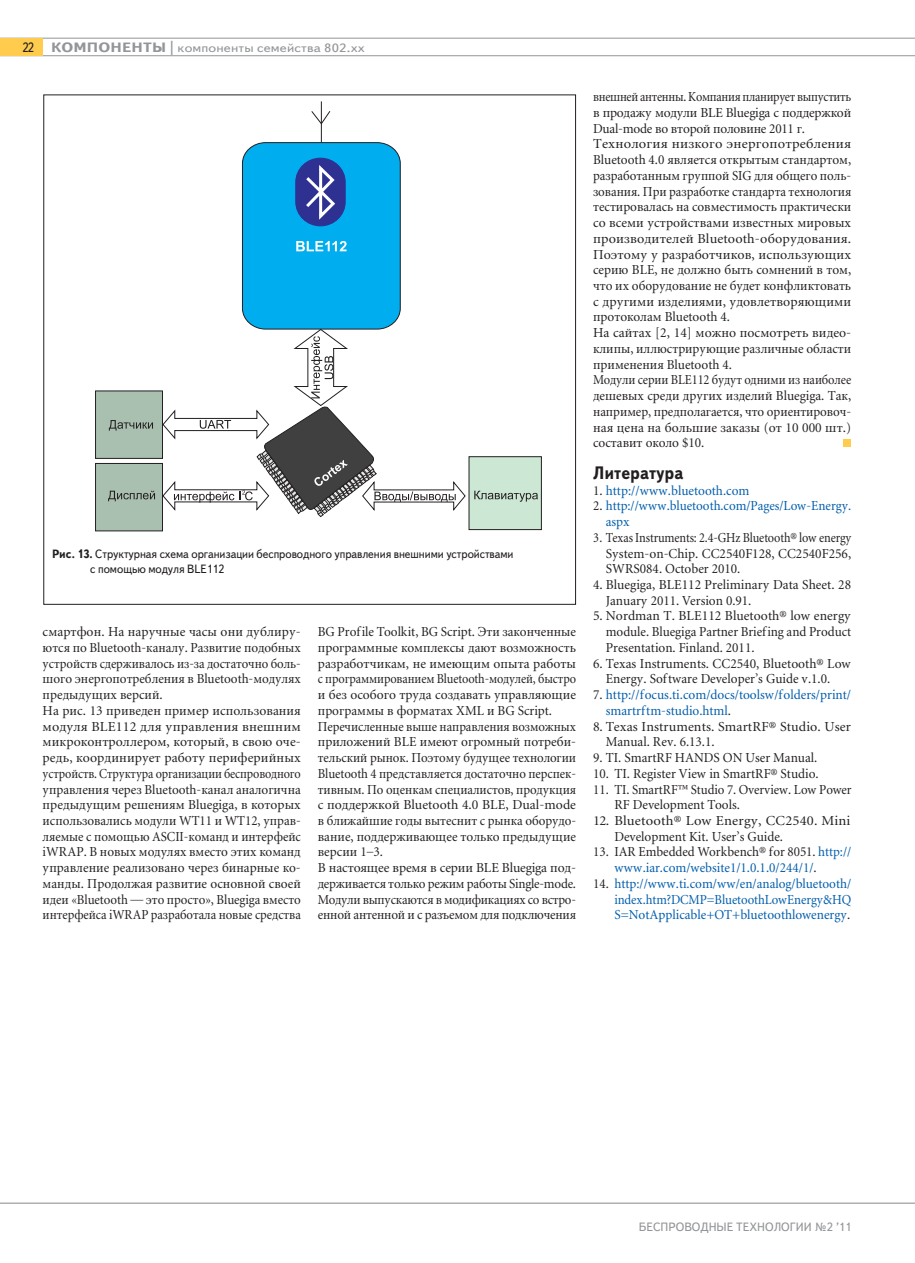
<style>
.page{position:relative;width:915px;height:1263px;background:#fff}
.page>*{position:absolute;margin:0;border:0;box-sizing:border-box;transform-origin:0 0}
.t1{font:700 18px "Text Book C";color:#231f20;scale:.94 1}
.t2{font:13.5px/15.8px "Miniature";color:#231f20}
.t3{font:13.5px/15.8px "Miniature";color:#231f20;scale:.89 1}
.t4{font:13.5px/15.8px "Miniature";color:#231f20;scale:.95 1}
.t5{font:13.5px/15.8px "Miniature";color:#005dac;scale:.94 1}
.t6{font:13.5px/15.8px "Miniature";color:#005dac;text-align:justify;scale:.95 1}
.t7{font:13.5px/15.8px "Miniature";color:#005dac;scale:.96 1}
.t8{font:13.5px "Miniature";color:#231f20;scale:.96 1}
.t9{font:13.5px/15.8px "Miniature";color:#231f20;scale:1.05 1}
.t10{font:13.5px/15.8px "Miniature";color:#231f20;scale:.93 1}
.t11{font:13.5px "Text Book C";color:#231f20;scale:.9 1}
.t12{font:12px/15.8px "Text Book C";letter-spacing:-.005em;color:#231f20;scale:.95 1}
.t13{font:12px "Text Book C";color:#939598;scale:1.17 1}
.t14{font:12px "Text Book C";color:#939598}
.s1{font-weight:700;font-size:13.5px}
.s2{font-weight:700}
.s3{color:#231f20}
</style>
<div class="page">
<hr style="left:0;top:1202px;width:914px;height:2px;background:#939598">
<hr style="left:0;top:38px;width:914px;height:1px;background:#939598">
<hr style="left:0;top:55px;width:914px;height:1px;background:#939598">
<div style="left:0;top:38px;width:43px;height:18px;background:#ffcc4e"></div>
<div style="left:842px;top:440px;width:8px;height:7px;background:#ffcc4e"></div>
<div style="left:95px;top:391px;width:68px;height:68px;background:#a9c0b1;border:1px solid #231f20"></div>
<div style="left:95px;top:463px;width:68px;height:68px;background:#a9c0b1;border:1px solid #231f20"></div>
<div style="left:468px;top:456px;width:73px;height:74px;background:#cce7d3;border:1px solid #231f20"></div>
<hr style="left:321px;top:101px;width:1px;height:42px;background:#231f20">
<svg style="left:311px;top:110px;width:20px;height:15px"></svg>
<svg style="left:109px;top:420px;width:44px;height:11px"></svg>
<svg style="left:108px;top:491px;width:47px;height:10px"></svg>
<svg style="left:474px;top:491px;width:63px;height:11px"></svg>
<svg style="left:162px;top:142px;width:304px;height:375px"></svg>
<p class="t11" style="left:22px;top:39px;width:14px">22</p>
<p class="t13" style="left:51px;top:41px;width:269px"><span class="s1">КОМПОНЕНТЫ |</span> компоненты семейства 802.xx</p>
<p class="t12" style="left:90px;top:545px;width:447px;text-indent:-38px"><span class="s2">Рис. 13.</span> Структурная схема организации беспроводного управления внешними устройствами с помощью модуля BLE112</p>
<p class="t2" style="left:43px;top:625px;width:260px">смартфон. На наручные часы они дублиру&shy;ются по Bluetooth-каналу. Развитие подобных устройств сдерживалось из-за достаточно боль&shy;шого энергопотребления в Bluetooth-модулях предыдущих версий.<br>На рис. 13 приведен пример использования модуля BLE112 для управления внешним микроконтроллером, который, в свою оче&shy;редь, координирует работу периферийных устройств. Структура организации беспроводного управления через Bluetooth-канал аналогична предыдущим решениям Bluegiga, в которых использовались модули WT11 и WT12, управ&shy;ляемые с помощью ASCII-команд и интерфейс iWRAP. В новых модулях вместо этих команд управление реализовано через бинарные ко&shy;манды. Продолжая развитие основной своей идеи «Bluetooth — это просто», Bluegiga вместо интерфейса iWRAP разработала новые средства</p>
<p class="t4" style="left:318px;top:625px;width:273px">BG Profile Toolkit, BG Script. Эти законченные программные комплексы дают возможность разработчикам, не имеющим опыта работы с программированием Bluetooth-модулей, быстро и без особого труда создавать управляющие программы в форматах XML и BG Script.<br>Перечисленные выше направления возможных приложений BLE имеют огромный потреби&shy;тельский рынок. Поэтому будущее технологии Bluetooth 4 представляется достаточно перспек&shy;тивным. По оценкам специалистов, продукция с поддержкой Bluetooth 4.0 BLE, Dual-mode в ближайшие годы вытеснит с рынка оборудо&shy;вание, поддерживающее только предыдущие версии 1–3.<br>В настоящее время в серии BLE Bluegiga под&shy;держивается только режим работы Single-mode.<br>Модули выпускаются в модификациях со встро&shy;енной антенной и с разъемом для подключения</p>
<p class="t3" style="left:593px;top:90px;width:291px">внешней антенны. Компания планирует выпустить в продажу модули BLE Bluegiga с поддержкой Dual-mode во второй половине 2011 г.<br>Технология низкого энергопотребления Bluetooth 4.0 является открытым стандартом, разработанным группой SIG для общего поль&shy;зования. При разработке стандарта технология тестировалась на совместимость практически со всеми устройствами известных мировых производителей Bluetooth-оборудования.<br>Поэтому у разработчиков, использующих серию BLE, не должно быть сомнений в том, что их оборудование не будет конфликтовать с другими изделиями, удовлетворяющими протоколам Bluetooth 4.<br>На сайтах [2, 14] можно посмотреть видео&shy;клипы, иллюстрирующие различные области применения Bluetooth 4.<br>Модули серии BLE112 будут одними из наиболее дешевых среди других изделий Bluegiga. Так, например, предполагается, что ориентировоч&shy;ная цена на большие заказы (от 10 000 шт.) составит около $10.</p>
<h1 class="t1" style="left:593px;top:466px;width:97px">Литература</h1>
<p class="t7" style="left:593px;top:483px;width:164px"><span class="s3">1.</span> http://www.bluetooth.com</p>
<p class="t5" style="left:605px;top:499px;width:262px;text-indent:-13px"><span class="s3">2.</span> http://www.bluetooth.com/Pages/Low-Energy. aspx</p>
<p class="t3" style="left:605px;top:531px;width:278px;text-align:justify;text-indent:-13px">3. Texas Instruments: 2.4-GHz Bluetooth® low energy System-on-Chip. CC2540F128, CC2540F256, SWRS084. October 2010.</p>
<p class="t2" style="left:605px;top:578px;width:247px;text-indent:-13px">4. Bluegiga, BLE112 Preliminary Data Sheet. 28<br>January 2011. Version 0.91.</p>
<p class="t2" style="left:605px;top:609px;width:247px;text-align:justify;text-indent:-13px">5. Nordman T. BLE112 Bluetooth® low energy module. Bluegiga Partner Briefing and Product Presentation. Finland. 2011.</p>
<p class="t2" style="left:605px;top:657px;width:247px;text-indent:-13px">6. Texas Instruments. CC2540, Bluetooth® Low<br>Energy. Software Developer’s Guide v.1.0.</p>
<p class="t7" style="left:605px;top:688px;width:257px;text-indent:-13px"><span class="s3">7.</span> http://focus.ti.com/docs/toolsw/folders/print/ smartrftm-studio.html<span class="s3">.</span></p>
<p class="t2" style="left:605px;top:719px;width:246px;text-indent:-13px">8. Texas Instruments. SmartRF® Studio. User<br>Manual. Rev. 6.13.1.</p>
<p class="t8" style="left:593px;top:752px;width:235px">9. TI. SmartRF HANDS ON User Manual.</p>
<p class="t8" style="left:593px;top:768px;width:236px">10. TI. Register View in SmartRF® Studio.</p>
<p class="t10" style="left:614px;top:782px;width:256px;text-indent:-21px">11. TI. SmartRF™ Studio 7. Overview. Low Power<br>RF Development Tools.</p>
<p class="t9" style="left:614px;top:814px;width:226px;text-indent:-21px">12. Bluetooth® Low Energy, CC2540. Mini<br>Development Kit. User’s Guide.</p>
<p class="t5" style="left:614px;top:845px;width:253px;text-indent:-21px"><span class="s3">13. IAR Embedded Workbench® for 8051.</span> http:// www.iar.com/website1/1.0.1.0/244/1/<span class="s3">.</span></p>
<p class="t6" style="left:614px;top:877px;width:251px;text-indent:-21px"><span class="s3">14.</span> http://www.ti.com/ww/en/analog/bluetooth/ index.htm?DCMP=BluetoothLowEnergy&amp;HQ S=NotApplicable+OT+bluetoothlowenergy<span class="s3">.</span></p>
<p class="t14" style="left:638px;top:1220px;width:214px">БЕСПРОВОДНЫЕ ТЕХНОЛОГИИ №2 ’11</p>
</div>
